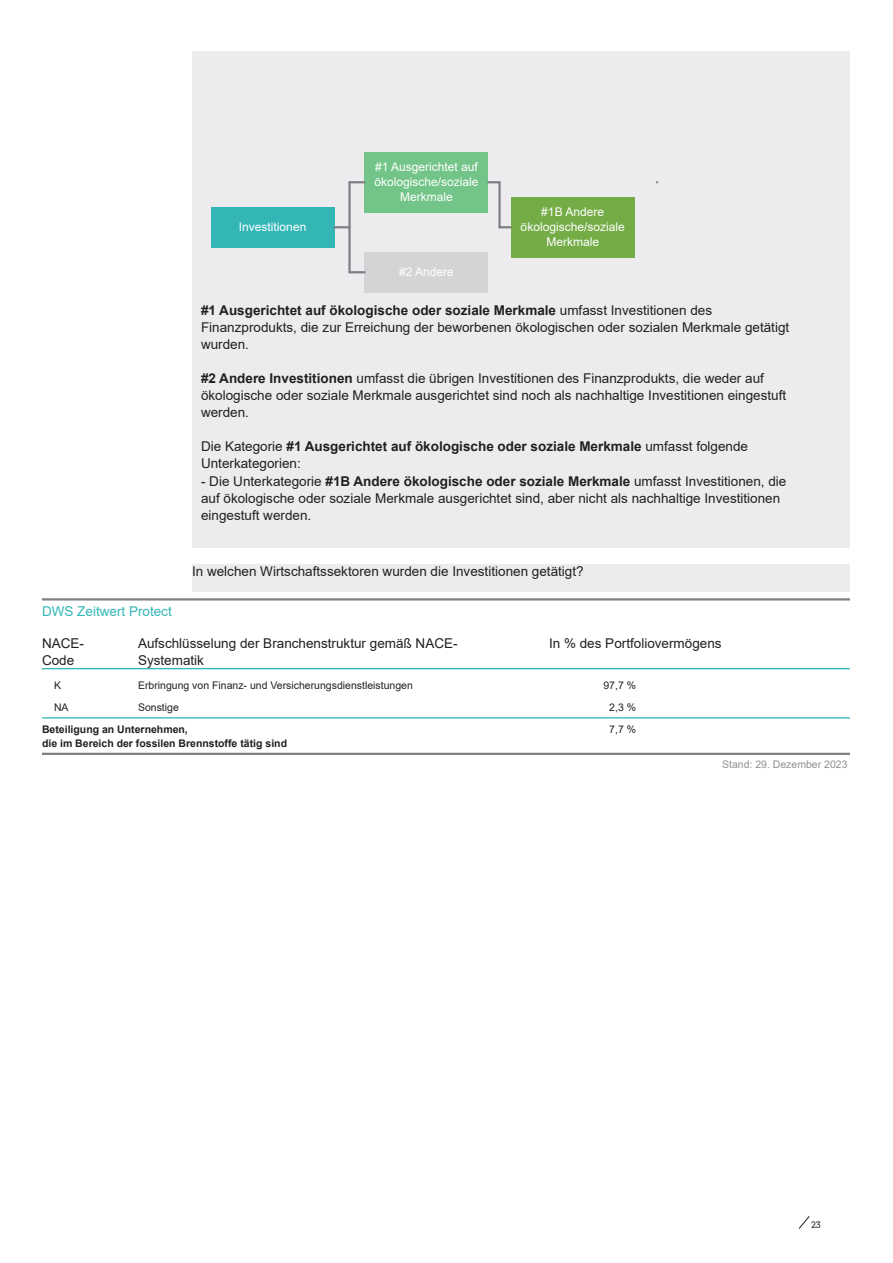
<style>
.page{position:relative;width:893px;height:1263px;background:#fff}
.page>*{position:absolute;margin:0;border:0;box-sizing:border-box;transform-origin:0 0}
.t1{font:13.5px/17px "Arial";color:#231f20}
.t2{font:700 13.5px/17px "Arial";color:#231f20}
.t3{font:13.5px "Arial";color:#34b6b7}
.t4{font:12px/15.1px "Arial";color:#fff;text-align:center}
.t5{font:10.5px/22px "Arial";color:#231f20}
.t6{font:700 10.5px/13.2px "Arial";color:#231f20}
.t7{font:10.5px "Arial";color:#8f9194}
.t8{font:9px "DWS Slab";color:#231f20}
.s1{font-weight:700}
.s2{font-weight:400}
</style>
<div class="page">
<svg style="left:798px;top:1216px;width:12px;height:13px"></svg>
<div style="left:192px;top:51px;width:658px;height:497px;background:#ececee"></div>
<div style="left:211px;top:207px;width:123px;height:41px;background:#34b6b7"></div>
<div style="left:364px;top:152px;width:124px;height:61px;background:#73c488"></div>
<div style="left:364px;top:252px;width:124px;height:40px;background:#d3d4d6"></div>
<div style="left:511px;top:197px;width:123px;height:61px;background:#74ac46"></div>
<svg style="left:334px;top:226px;width:14px;height:2px"></svg>
<hr style="left:348px;top:182px;width:3px;height:90px;background:#7e8083">
<svg style="left:350px;top:181px;width:14px;height:2px"></svg>
<svg style="left:350px;top:271px;width:14px;height:2px"></svg>
<svg style="left:500px;top:226px;width:11px;height:2px"></svg>
<svg style="left:488px;top:181px;width:12px;height:2px"></svg>
<hr style="left:498px;top:182px;width:3px;height:45px;background:#7e8083">
<div style="left:192px;top:564px;width:658px;height:28px;background:#ececee"></div>
<hr style="left:42px;top:598px;width:808px;height:2px;background:#7e8083">
<hr style="left:42px;top:668px;width:808px;height:1px;background:#14aaad">
<hr style="left:42px;top:753px;width:808px;height:2px;background:#7e8083">
<hr style="left:42px;top:717px;width:808px;height:1px;background:#14aaad">
<p class="t4" style="left:239px;top:219px;width:69px">Investitionen</p>
<p class="t4" style="left:374px;top:159px;width:106px">#1 Ausgerichtet auf ökologische/soziale<br>Merkmale</p>
<p class="t4" style="left:399px;top:264px;width:56px">#2 Andere</p>
<p class="t4" style="left:521px;top:204px;width:106px">#1B Andere ökologische/soziale<br>Merkmale</p>
<p class="t1" style="left:201px;top:302px;width:590px"><span class="s1">#1 Ausgerichtet auf ökologische oder soziale Merkmale</span> umfasst Investitionen des<br>Finanzprodukts, die zur Erreichung der beworbenen ökologischen oder sozialen Merkmale getätigt wurden.</p>
<p class="t1" style="left:201px;top:370px;width:587px"><span class="s1">#2 Andere Investitionen</span> umfasst die übrigen Investitionen des Finanzprodukts, die weder auf ökologische oder soziale Merkmale ausgerichtet sind noch als nachhaltige Investitionen eingestuft werden.</p>
<p class="t2" style="left:201px;top:438px;width:549px"><span class="s2">Die Kategorie</span> #1 Ausgerichtet auf ökologische oder soziale Merkmale <span class="s2">umfasst folgende<br>Unterkategorien:</span></p>
<p class="t1" style="left:201px;top:472px;width:587px">- Die Unterkategorie <span class="s1">#1B Andere ökologische oder soziale Merkmale</span> umfasst Investitionen, die auf ökologische oder soziale Merkmale ausgerichtet sind, aber nicht als nachhaltige Investitionen eingestuft werden.</p>
<p class="t1" style="left:192px;top:563px;width:393px">In welchen Wirtschaftssektoren wurden die Investitionen getätigt?</p>
<p class="t3" style="left:42px;top:602px;width:131px">DWS Zeitwert Protect</p>
<p class="t1" style="left:138px;top:634px;width:321px">Aufschlüsselung der Branchenstruktur gemäß NACE-<br>Systematik</p>
<p class="t1" style="left:42px;top:634px;width:43px">NACE-</p>
<p class="t1" style="left:549px;top:634px;width:174px">In % des Portfoliovermögens</p>
<p class="t1" style="left:42px;top:651px;width:34px">Code</p>
<p class="t5" style="left:54px;top:674px;width:9px">K</p>
<p class="t5" style="left:603px;top:674px;width:34px">97,7 %</p>
<p class="t5" style="left:54px;top:696px;width:16px">NA</p>
<p class="t5" style="left:609px;top:696px;width:28px">2,3 %</p>
<p class="t5" style="left:138px;top:674px;width:276px">Erbringung von Finanz- und Versicherungsdienstleistungen<br>Sonstige</p>
<p class="t6" style="left:42px;top:723px;width:247px">Beteiligung an Unternehmen,<br>die im Bereich der fossilen Brennstoffe tätig sind</p>
<p class="t5" style="left:609px;top:719px;width:28px">7,7 %</p>
<p class="t7" style="left:722px;top:757px;width:127px">Stand: 29. Dezember 2023</p>
<p class="t8" style="left:811px;top:1219px;width:11px">23</p>
</div>
